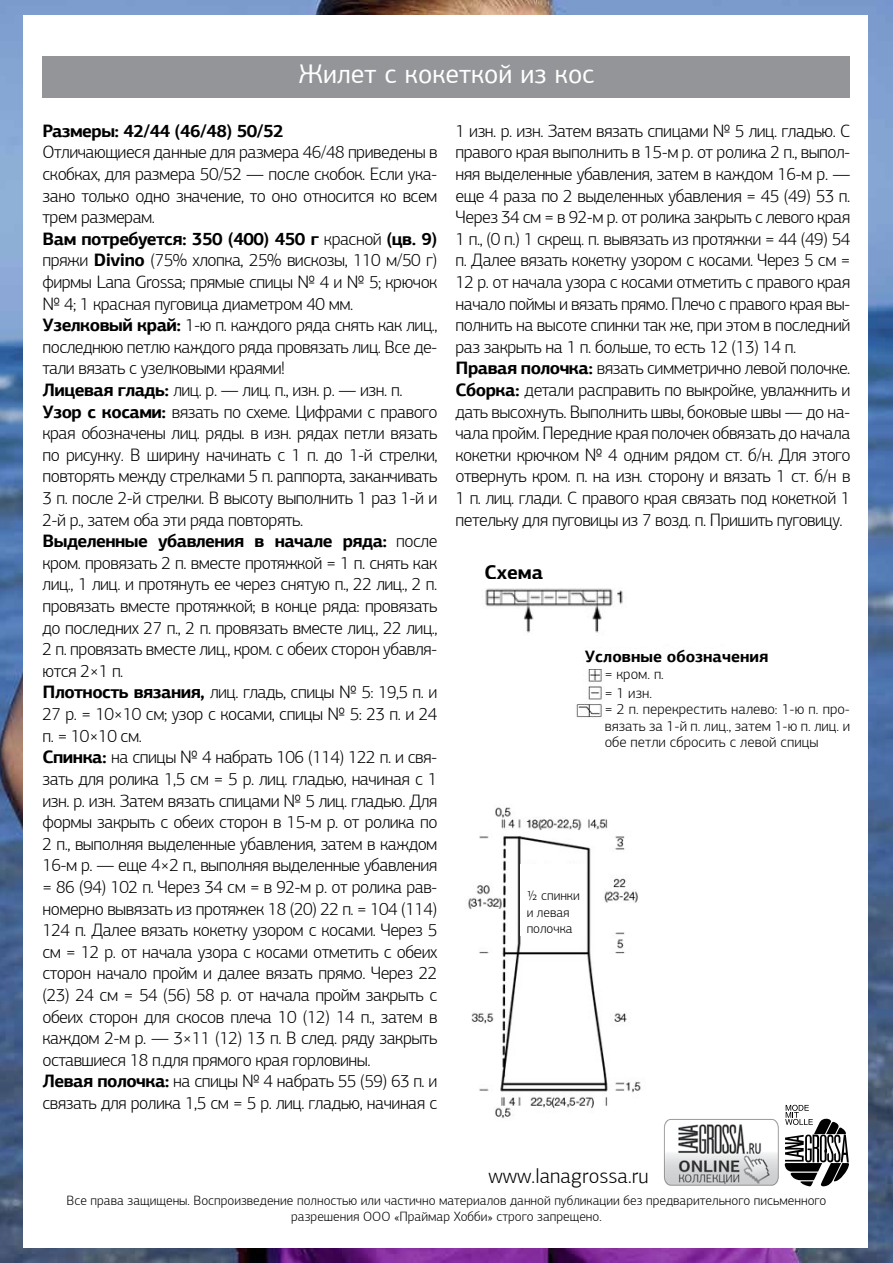
<style>
.page{position:relative;width:893px;height:1263px;background:#fff}
.page>*{position:absolute;margin:0;border:0;box-sizing:border-box;transform-origin:0 0}
.t1{font:27px "PF Agora Sans Pro";color:#fff}
.t2{font:300 21px "PF Agora Sans Pro";color:#000}
.t3{font:700 19.8px "PF Agora Sans Pro";color:#000}
.t4{font:300 18px/21.6px "PF Agora Sans Pro";letter-spacing:-.03em;color:#000}
.t5{font:700 18px "PF Agora Sans Pro";letter-spacing:-.03em;color:#000}
.t6{font:700 16.5px "PF Agora Sans Pro";color:#000}
.t7{font:300 14.85px/16.5px "PF Agora Sans Pro";color:#000}
.t8{font:300 13.5px/16.2px "PF Agora Sans Pro";color:#000;text-align:center}
.s1{font-weight:700}
</style>
<div class="page">
<img style="left:0;top:0;width:893px;height:1263px">
<div style="left:23px;top:15px;width:844px;height:1232px;background:#fff"></div>
<div style="left:43px;top:56px;width:807px;height:42px;background:#939598"></div>
<svg style="left:785px;top:1105px;width:64px;height:81px"></svg>
<img style="left:664px;top:1117px;width:123px;height:69px">
<img style="left:468px;top:807px;width:173px;height:312px">
<img style="left:567px;top:669px;width:74px;height:149px">
<div style="left:521px;top:864px;width:65px;height:71px;background:#fff"></div>
<div style="left:605px;top:668px;width:228px;height:35px;background:#fff"></div>
<div style="left:605px;top:703px;width:245px;height:105px;background:#fff"></div>
<img style="left:485px;top:588px;width:138px;height:45px">
<h1 class="t1" style="left:298px;top:57px;width:298px">Жилет с кокеткой из кос</h1>
<p class="t5" style="left:43px;top:119px;width:243px">Размеры: 42/44 (46/48) 50/52</p>
<p class="t4" style="left:43px;top:142px;width:396px">Отличающиеся данные для размера 46/48 приведены в скобках, для размера 50/52 — после скобок. Если ука&shy;зано только одно значение, то оно относится ко всем трем размерам.<br><span class="s1">Вам потребуется: 350 (400) 450 г</span> красной <span class="s1">(цв. 9) </span>пряжи <span class="s1">Divino</span> (75% хлопка, 25% вискозы, 110 м/50 г) фирмы Lana Grossa; прямые спицы № 4 и № 5; крючок № 4; 1 красная пуговица диаметром 40 мм.<br><span class="s1">Узелковый край:</span> 1-ю п. каждого ряда снять как лиц., последнюю петлю каждого ряда провязать лиц. Все де&shy;тали вязать с узелковыми краями!<br><span class="s1">Лицевая гладь:</span> лиц. р. — лиц. п., изн. р. — изн. п.<br><span class="s1">Узор с косами:</span> вязать по схеме. Цифрами с правого края обозначены лиц. ряды. в изн. рядах петли вязать по рисунку. В ширину начинать с 1 п. до 1-й стрелки, повторять между стрелками 5 п. раппорта, заканчивать 3 п. после 2-й стрелки. В высоту выполнить 1 раз 1-й и 2-й р., затем оба эти ряда повторять.<br><span class="s1">Выделенные убавления в начале ряда:</span> после кром. провязать 2 п. вместе протяжкой = 1 п. снять как лиц., 1 лиц. и протянуть ее через снятую п., 22 лиц., 2 п. провязать вместе протяжкой; в конце ряда: провязать до последних 27 п., 2 п. провязать вместе лиц., 22 лиц., 2 п. провязать вместе лиц., кром. с обеих сторон убавля&shy;ются 2×1 п.<br><span class="s1">Плотность вязания,</span> лиц. гладь, спицы № 5: 19,5 п. и 27 р. = 10×10 см; узор с косами, спицы № 5: 23 п. и 24 п. = 10×10 см.<br><span class="s1">Спинка:</span> на спицы № 4 набрать 106 (114) 122 п. и свя&shy;зать для ролика 1,5 см = 5 р. лиц. гладью, начиная с 1 изн. р. изн. Затем вязать спицами № 5 лиц. гладью. Для формы закрыть с обеих сторон в 15-м р. от ролика по 2 п., выполняя выделенные убавления, затем в каждом 16-м р. — еще 4×2 п., выполняя выделенные убавления = 86 (94) 102 п. Через 34 см = в 92-м р. от ролика рав&shy;номерно вывязать из протяжек 18 (20) 22 п. = 104 (114)<br>124 п. Далее вязать кокетку узором с косами. Через 5 см = 12 р. от начала узора с косами отметить с обеих сторон начало пройм и далее вязать прямо. Через 22 (23) 24 см = 54 (56) 58 р. от начала пройм закрыть с обеих сторон для скосов плеча 10 (12) 14 п., затем в каждом 2-м р. — 3×11 (12) 13 п. В след. ряду закрыть оставшиеся 18 п.для прямого края горловины.<br><span class="s1">Левая полочка:</span> на спицы № 4 набрать 55 (59) 63 п. и связать для ролика 1,5 см = 5 р. лиц. гладью, начиная с</p>
<p class="t4" style="left:455px;top:120px;width:396px">1 изн. р. изн. Затем вязать спицами № 5 лиц. гладью. С правого края выполнить в 15-м р. от ролика 2 п., выпол&shy;няя выделенные убавления, затем в каждом 16-м р. — еще 4 раза по 2 выделенных убавления = 45 (49) 53 п.<br>Через 34 см = в 92-м р. от ролика закрыть с левого края 1 п., (0 п.) 1 скрещ. п. вывязать из протяжки = 44 (49) 54 п. Далее вязать кокетку узором с косами. Через 5 см = 12 р. от начала узора с косами отметить с правого края начало поймы и вязать прямо. Плечо с правого края вы&shy;полнить на высоте спинки так же, при этом в последний раз закрыть на 1 п. больше, то есть 12 (13) 14 п.<br><span class="s1">Правая полочка:</span> вязать симметрично левой полочке.<br><span class="s1">Сборка:</span> детали расправить по выкройке, увлажнить и дать высохнуть. Выполнить швы, боковые швы — до на&shy;чала пройм. Передние края полочек обвязать до начала кокетки крючком № 4 одним рядом ст. б/н. Для этого отвернуть кром. п. на изн. сторону и вязать 1 ст. б/н в 1 п. лиц. глади. С правого края связать под кокеткой 1 петельку для пуговицы из 7 возд. п. Пришить пуговицу.</p>
<p class="t3" style="left:484px;top:560px;width:60px">Схема</p>
<p class="t6" style="left:585px;top:645px;width:185px">Условные обозначения</p>
<p class="t7" style="left:605px;top:665px;width:61px;line-height:18.1px">= кром. п. = 1 изн.</p>
<p class="t7" style="left:605px;top:701px;width:247px;text-align:justify">= 2 п. перекрестить налево: 1-ю п. про&shy;вязать за 1-й п. лиц., затем 1-ю п. лиц. и обе петли сбросить с левой спицы</p>
<p class="t8" style="left:527px;top:888px;width:55px;text-align:left">½ спинки и левая полочка</p>
<p class="t2" style="left:488px;top:1164px;width:161px">www.lanagrossa.ru</p>
<p class="t8" style="left:67px;top:1192px;width:761px">Все права защищены. Воспроизведение полностью или частично материалов данной публикации без предварительного письменного разрешения ООО «Праймар Хобби» строго запрещено.</p>
</div>
